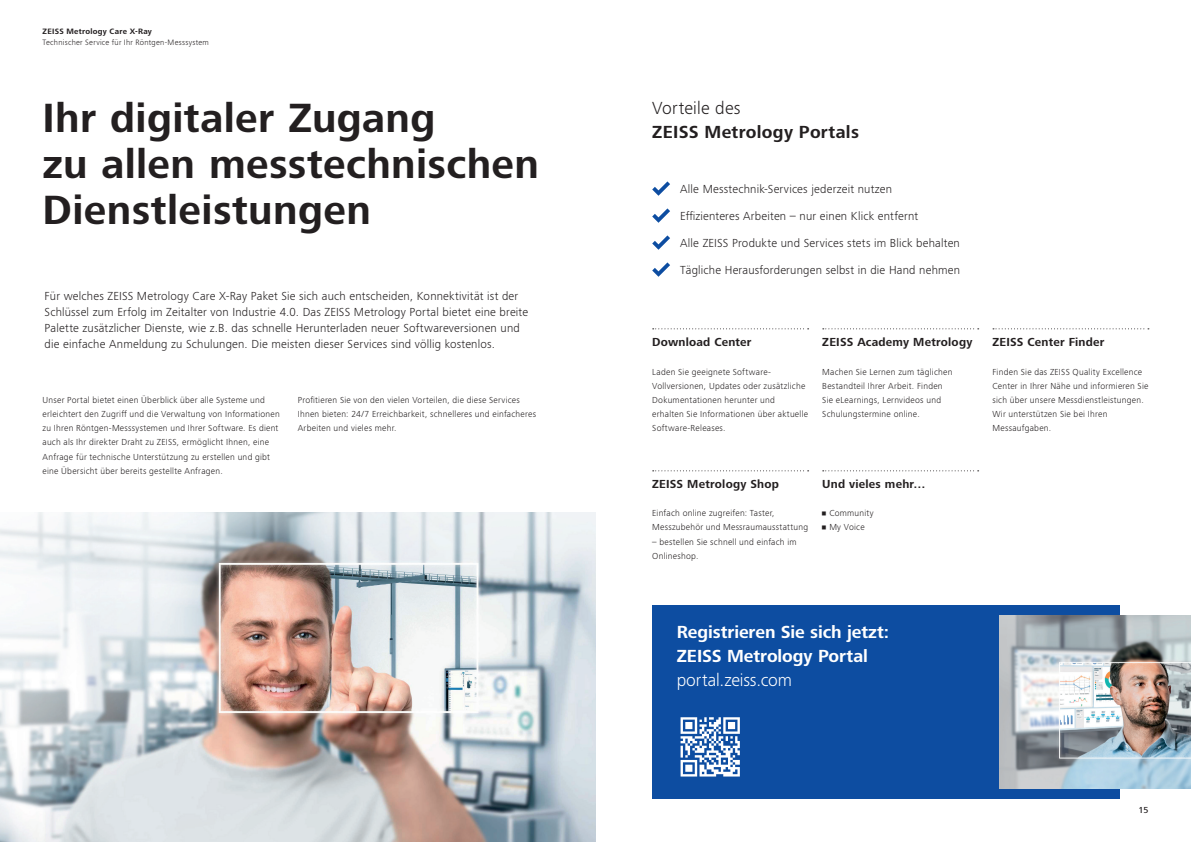
<style>
.page{position:relative;width:1191px;height:842px;background:#fff}
.page>*{position:absolute;margin:0;border:0;box-sizing:border-box;transform-origin:0 0}
.t1{font:700 42px/46px "ZEISS Frutiger Next W1 G";letter-spacing:.01em;color:#231f20}
.t2{font:700 18px/24px "ZEISS Frutiger Next W1 G";letter-spacing:-.005em;color:#fff}
.t3{font:700 18px "ZEISS Frutiger Next W1 G";letter-spacing:.015em;color:#231f20}
.t4{font:300 18px "ZEISS Frutiger Next W1 G";letter-spacing:-.005em;color:#fff}
.t5{font:300 18px "ZEISS Frutiger Next W1 G";letter-spacing:.015em;color:#231f20}
.t6{font:300 12px/16px "ZEISS Frutiger Next W1 G";letter-spacing:.015em;color:#231f20}
.t7{font:700 12px "ZEISS Frutiger Next W1 G";letter-spacing:.02em;color:#231f20}
.t8{font:300 9px/14.1px "ZEISS Frutiger Next W1 G";letter-spacing:.03em;color:#231f20}
.t9{font:500 9px "ZEISS Frutiger Next W1 G";color:#231f20}
.t10{font:300 8px "ZEISS Frutiger Next W1 G";letter-spacing:.035em;color:#231f20}
.t11{font:700 8px "ZEISS Frutiger Next W1 G";letter-spacing:.035em;color:#231f20}
</style>
<div class="page">
<img style="left:0;top:513px;width:595px;height:329px">
<svg style="left:652px;top:181px;width:18px;height:15px"></svg>
<svg style="left:652px;top:208px;width:18px;height:15px"></svg>
<svg style="left:652px;top:235px;width:18px;height:15px"></svg>
<svg style="left:652px;top:262px;width:18px;height:15px"></svg>
<svg style="left:993px;top:328px;width:156px;height:1px"></svg>
<svg style="left:652px;top:470px;width:156px;height:1px"></svg>
<svg style="left:822px;top:328px;width:156px;height:1px"></svg>
<svg style="left:652px;top:328px;width:156px;height:1px"></svg>
<svg style="left:822px;top:470px;width:156px;height:1px"></svg>
<div style="left:652px;top:605px;width:468px;height:194px;background:#0d4da1"></div>
<img style="left:999px;top:616px;width:192px;height:173px">
<svg style="left:680px;top:717px;width:60px;height:59px"></svg>
<p class="t11" style="left:43px;top:26px;width:111px">ZEISS Metrology Care X-Ray</p>
<p class="t10" style="left:43px;top:37px;width:168px">Technischer Service für Ihr Röntgen-Messsystem</p>
<h1 class="t1" style="left:43px;top:93px;width:498px">Ihr digitaler Zugang<br>zu allen messtechnischen<br>Dienstleistungen</h1>
<p class="t6" style="left:45px;top:288px;width:485px">Für welches ZEISS Metrology Care X-Ray Paket Sie sich auch entscheiden, Konnektivität ist der Schlüssel zum Erfolg im Zeitalter von Industrie 4.0. Das ZEISS Metrology Portal bietet eine breite Palette zusätzlicher Dienste, wie z.B. das schnelle Herunterladen neuer Softwareversionen und die einfache Anmeldung zu Schulungen. Die meisten dieser Services sind völlig kostenlos.</p>
<p class="t8" style="left:43px;top:392px;width:239px">Unser Portal bietet einen Überblick über alle Systeme und erleichtert den Zugriff und die Verwaltung von Informationen zu Ihren Röntgen-Messsystemen und Ihrer Software. Es dient auch als Ihr direkter Draht zu ZEISS, ermöglicht Ihnen, eine Anfrage für technische Unterstützung zu erstellen und gibt eine Übersicht über bereits gestellte Anfragen.</p>
<p class="t8" style="left:298px;top:392px;width:240px">Profitieren Sie von den vielen Vorteilen, die diese Services<br>Ihnen bieten: 24/7 Erreichbarkeit, schnelleres und einfacheres<br>Arbeiten und vieles mehr.</p>
<h2 class="t5" style="left:652px;top:96px;width:90px">Vorteile des</h2>
<h2 class="t3" style="left:652px;top:120px;width:208px">ZEISS Metrology Portals</h2>
<h3 class="t6" style="left:680px;top:180px;width:213px">Alle Messtechnik-Services jederzeit nutzen</h3>
<h3 class="t6" style="left:680px;top:207px;width:239px">Effizienteres Arbeiten – nur einen Klick entfernt</h3>
<h3 class="t6" style="left:680px;top:234px;width:281px">Alle ZEISS Produkte und Services stets im Blick behalten</h3>
<h3 class="t6" style="left:680px;top:261px;width:281px">Tägliche Herausforderungen selbst in die Hand nehmen</h3>
<h3 class="t7" style="left:652px;top:333px;width:101px">Download Center</h3>
<p class="t8" style="left:652px;top:364px;width:157px">Laden Sie geeignete Software-Vollversionen, Updates oder zusätzliche Dokumentationen herunter und erhalten Sie Informationen über aktuelle Software-Releases.</p>
<h3 class="t7" style="left:822px;top:333px;width:152px">ZEISS Academy Metrology</h3>
<p class="t8" style="left:822px;top:364px;width:132px">Machen Sie Lernen zum täglichen<br>Bestandteil Ihrer Arbeit. Finden<br>Sie eLearnings, Lernvideos und<br>Schulungstermine online.</p>
<h3 class="t7" style="left:652px;top:475px;width:128px">ZEISS Metrology Shop</h3>
<p class="t8" style="left:652px;top:506px;width:157px">Einfach online zugreifen: Taster,<br>Messzubehör und Messraumausstattung</p>
<p class="t8" style="left:652px;top:534px;width:146px">– bestellen Sie schnell und einfach im<br>Onlineshop.</p>
<h3 class="t7" style="left:822px;top:475px;width:105px">Und vieles mehr…</h3>
<p class="t8" style="left:822px;top:506px;width:53px">• Community</p>
<p class="t8" style="left:822px;top:520px;width:44px">• My Voice</p>
<h3 class="t7" style="left:992px;top:333px;width:113px">ZEISS Center Finder</h3>
<p class="t8" style="left:992px;top:364px;width:157px">Finden Sie das ZEISS Quality Excellence Center in Ihrer Nähe und informieren Sie sich über unsere Messdienstleistungen.<br>Wir unterstützen Sie bei Ihren Messaufgaben.</p>
<h2 class="t2" style="left:677px;top:619px;width:214px">Registrieren Sie sich jetzt:<br>ZEISS Metrology Portal</h2>
<h2 class="t4" style="left:677px;top:668px;width:117px">portal.zeiss.com</h2>
<p class="t9" style="left:1138px;top:804px;width:11px">15</p>
</div>
